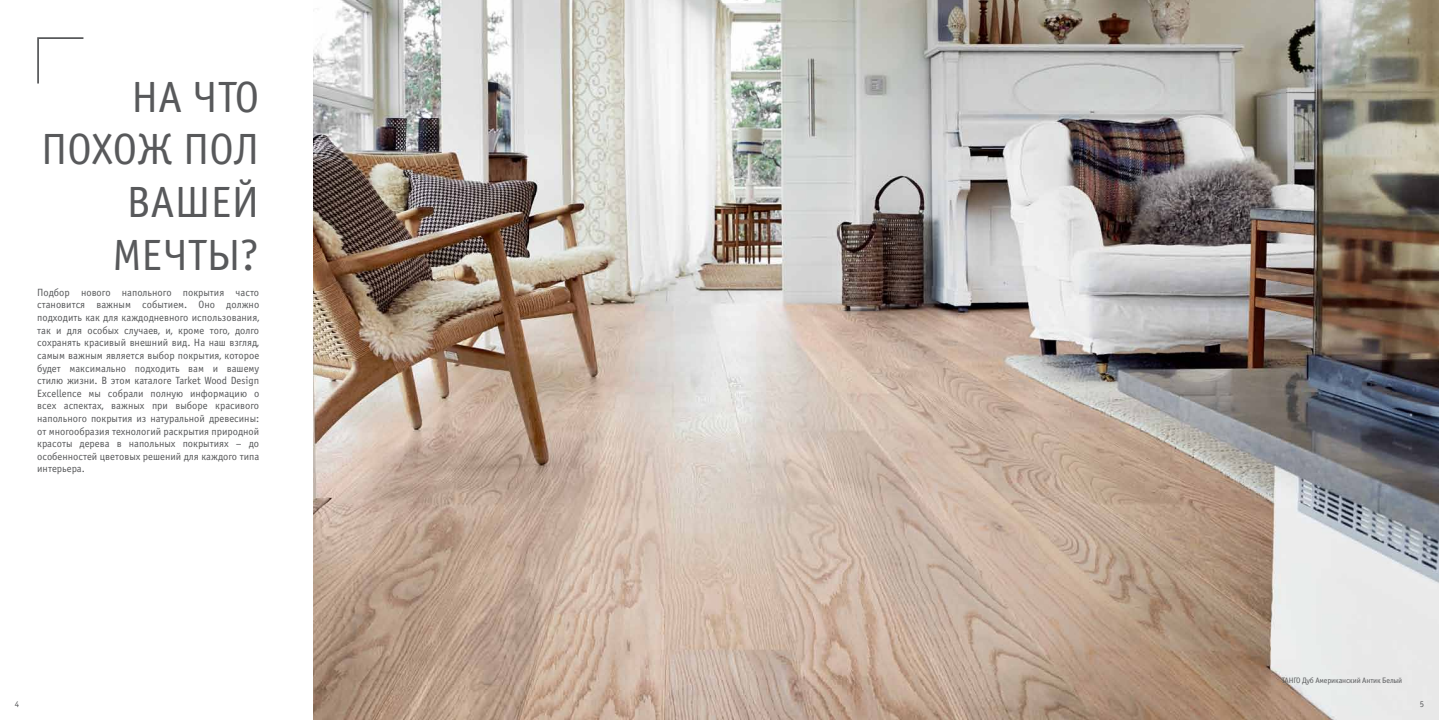
<style>
.page{position:relative;width:1439px;height:720px;background:#fff}
.page>*{position:absolute;margin:0;border:0;box-sizing:border-box;transform-origin:0 0}
.t1{font:43.84px "Officina Sans C";color:#58595b}
.t2{font:10.5px/12.6px "Officina Sans C";color:#58595b;text-align:justify}
.t3{font:8.75px "Officina Sans ITC Pro";color:#58595b}
.t4{font:7.88px "Officina Sans C";letter-spacing:-.02em;color:#58595b}
</style>
<div class="page">
<svg style="left:37px;top:37px;width:47px;height:47px"></svg>
<img style="left:314px;top:0;width:1125px;height:719px">
<h1 class="t1" style="left:131px;top:73px;width:107px">НА ЧТО</h1>
<h1 class="t1" style="left:41px;top:126px;width:220px">ПОХОЖ ПОЛ</h1>
<h1 class="t1" style="left:127px;top:178px;width:26px">ВАШЕЙ</h1>
<h1 class="t1" style="left:112px;top:231px;width:148px">МЕЧТЫ?</h1>
<p class="t2" style="left:37px;top:286px;width:224px">Подбор нового напольного покрытия часто становится важным событием. Оно должно подходить как для каждодневного использования, так и для особых случаев, и, кроме того, долго сохранять красивый внешний вид. Н а наш взгляд, самым важным является выбор покрытия, которое будет максимально подходить вам и вашему стилю жизни. В этом каталоге Tarket Wood Design Excellence мы собрали полную информацию о всех аспектах, важных при выборе красивого напольного покрытия из натуральной древесины: от многообразия технологий раскрытия природной красоты дерева в напольных покрытиях – до особенностей цветовых решений для каждого типа интерьера.</p>
<p class="t4" style="left:1281px;top:675px;width:122px">ТАН ГО Дуб Американский Антик Белый</p>
<p class="t3" style="left:15px;top:699px;width:6px">4</p>
<p class="t3" style="left:1419px;top:699px;width:6px">5</p>
</div>
